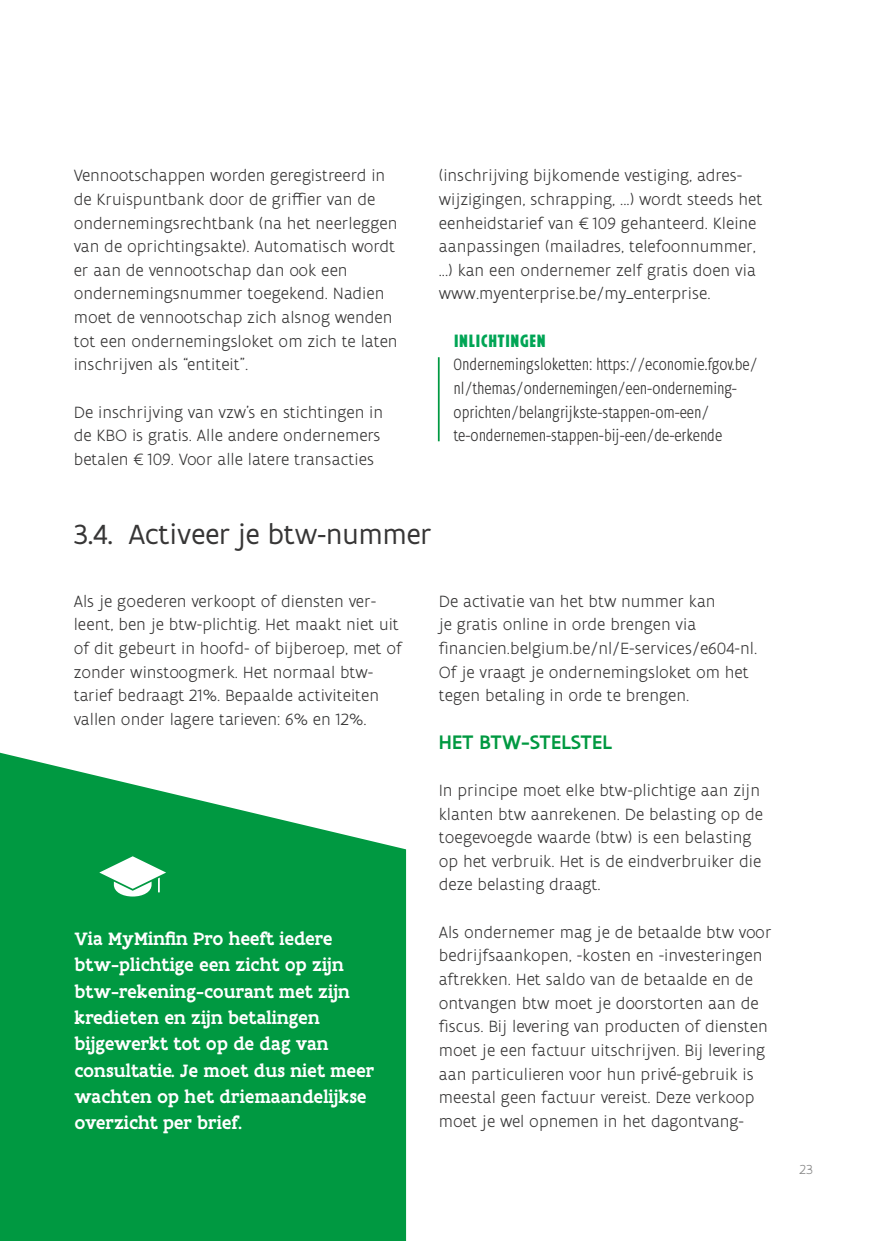
<style>
.page{position:relative;width:874px;height:1241px;background:#fff}
.page>*{position:absolute;margin:0;border:0;box-sizing:border-box;transform-origin:0 0}
.Titel_2{font:29.75px "Flanders Art Sans";color:#373636}
.Tussentitel{font:500 21px "Flanders Art Sans";letter-spacing:.005em;color:#009941}
.t1{font:500 19.25px/26.2px "Flanders Art Serif Pro";color:#fff}
.Inlichtingen{font:700 condensed 19.25px "Flanders Art Sans";letter-spacing:.005em;color:#00a555}
.t2{font:300 17.5px/23.6px "Flanders Art Sans";color:#373636}
.Inlichtingen_basic{font:300 condensed 17.5px/23.6px "Flanders Art Sans Pro";color:#373636}
.t3{font:300 14px "Flanders Art Sans";color:#878787}
</style>
<div class="page">
<svg style="left:0;top:752px;width:406px;height:488px;background:#19a354"></svg>
<svg style="left:99px;top:856px;width:67px;height:40px"></svg>
<hr style="left:437px;top:357px;width:2px;height:84px;background:#009941">
<p class="t2" style="left:74px;top:163px;width:325px">Vennootschappen worden geregistreerd in de Kruispuntbank door de griffier van de ondernemingsrechtbank (na het neerleggen van de oprichtingsakte). Automatisch wordt er aan de vennootschap dan ook een ondernemingsnummer toegekend. Nadien moet de vennootschap zich alsnog wenden tot een ondernemingsloket om zich te laten inschrijven als “entiteit”.</p>
<p class="t2" style="left:74px;top:400px;width:311px">De inschrijving van vzw’s en stichtingen in de KBO is gratis. Alle andere ondernemers betalen €109. Voor alle latere transacties</p>
<p class="t2" style="left:438px;top:163px;width:325px">(inschrijving bijkomende vestiging, adres&shy;wijzigingen, schrapping, ...) wordt steeds het eenheidstarief van €109 gehanteerd. Kleine aanpassingen (mailadres, telefoonnummer, ...) kan een ondernemer zelf gratis doen via www.myenterprise.be/my_enterprise.</p>
<p class="Inlichtingen" style="left:453px;top:330px;width:94px">INLICHTINGEN</p>
<p class="Inlichtingen_basic" style="left:453px;top:354px;width:305px">Ondernemingsloketten: https://economie.fgov.be/ nl/themas/ondernemingen/een-onderneming&shy;oprichten/belangrijkste-stappen-om-een/ te-ondernemen-stappen-bij-een/de-erkende</p>
<p class="Titel_2" style="left:74px;top:516px;width:359px">3.4. Activeer je btw-nummer</p>
<p class="t2" style="left:74px;top:589px;width:329px">Als je goederen verkoopt of diensten ver&shy;leent, ben je btw-plichtig. Het maakt niet uit of dit gebeurt in hoofd- of bijberoep, met of zonder winstoogmerk. Het normaal btw&shy;tarief bedraagt 21%. Bepaalde activiteiten vallen onder lagere tarieven: 6% en 12%.</p>
<p class="t2" style="left:438px;top:589px;width:320px">De activatie van het btw nummer kan<br>je gratis online in orde brengen via financien.belgium.be/nl/E-services/e604-nl.<br>Of je vraagt je ondernemingsloket om het tegen betaling in orde te brengen.</p>
<h3 class="Tussentitel" style="left:438px;top:728px;width:175px">HET BTW-STELSTEL</h3>
<p class="t2" style="left:438px;top:778px;width:325px">In principe moet elke btw-plichtige aan zijn klanten btw aanrekenen. De belasting op de toegevoegde waarde (btw) is een belasting op het verbruik. Het is de eindverbruiker die deze belasting draagt.</p>
<p class="t2" style="left:438px;top:919px;width:334px">Als ondernemer mag je de betaalde btw voor bedrijfsaankopen, -kosten en -investeringen aftrekken. Het saldo van de betaalde en de ontvangen btw moet je doorstorten aan de fiscus. Bij levering van producten of diensten moet je een factuur uitschrijven. Bij levering aan particulieren voor hun privé-gebruik is meestal geen factuur vereist. Deze verkoop moet je wel opnemen in het dagontvang-</p>
<p class="t1" style="left:74px;top:925px;width:301px">Via MyMinfin Pro heeft iedere btw-plichtige een zicht op zijn btw-rekening-courant met zijn kredieten en zijn betalingen bijgewerkt tot op de dag van consultatie. Je moet dus niet meer wachten op het driemaandelijkse overzicht per brief.</p>
<p class="t3" style="left:799px;top:1161px;width:15px">23</p>
</div>
